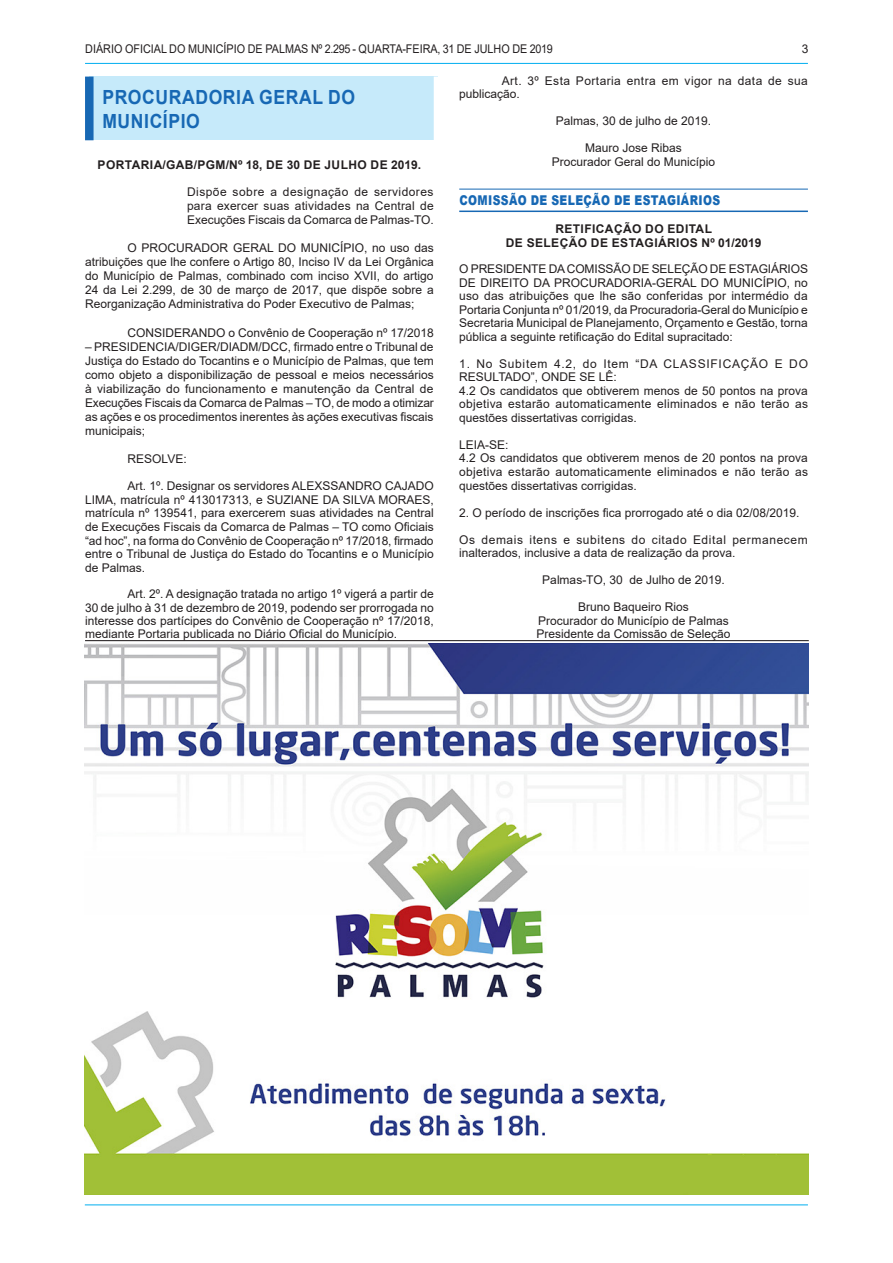
<style>
.page{position:relative;width:893px;height:1263px;background:#fff}
.page>*{position:absolute;margin:0;border:0;box-sizing:border-box;transform-origin:0 0}
.t1{font:700 19.5px/24px "Arial";letter-spacing:.035em;color:#1768b4;scale:.9 1}
.t2{font:900 13.5px "Arial";letter-spacing:.035em;color:#1768b4;scale:.8 1}
.t3{font:12px/13.5px "Arial";color:#231f20;text-align:justify}
.t4{font:12px/13.6px "Arial";letter-spacing:.05em;color:#231f20}
.t5{font:700 12px/13.5px "Arial";letter-spacing:.035em;color:#231f20;text-align:center}
.t6{font:12px "Arial";color:#231f20;scale:.9 1}
.t7{font:12px/13.2px "Arial";letter-spacing:.035em;color:#231f20}
</style>
<div class="page">
<hr style="left:85px;top:1204px;width:723px;height:1px;background:#00aeef">
<hr style="left:85px;top:63px;width:723px;height:1px;background:#00aeef">
<div style="left:89px;top:77px;width:349px;height:63px;background:#c6eafa"></div>
<div style="left:85px;top:77px;width:9px;height:63px;background:#1768b4"></div>
<div style="left:434px;top:77px;width:8px;height:63px;background:#fff"></div>
<hr style="left:459px;top:189px;width:349px;height:1px;background:#1768b4">
<hr style="left:459px;top:211px;width:349px;height:1px;background:#1768b4">
<hr style="left:85px;top:640px;width:724px;height:1px;background:#231f20">
<img style="left:85px;top:644px;width:723px;height:551px">
<p class="t6" style="left:85px;top:40px;width:521px">DIÁRIO OFICIAL DO MUNICÍPIO DE PALMAS Nº 2.295 - QUARTA-FEIRA, 31 DE JULHO DE 2019</p>
<p class="t3" style="left:802px;top:42px;width:8px">3</p>
<h1 class="t1" style="left:102px;top:85px;width:282px">PROCURADORIA GERAL DO<br>MUNICÍPIO</h1>
<p class="t5" style="left:98px;top:158px;width:325px">PORTARIA/GAB/PGM/Nº 18, DE 30 DE JULHO DE 2019.</p>
<p class="t3" style="left:187px;top:185px;width:248px;line-height:14px">Dispõe sobre a designação de servidores para exercer suas atividades na Central de Execuções Fiscais da Comarca de Palmas-TO.</p>
<p class="t3" style="left:85px;top:241px;width:350px;line-height:14.1px;text-indent:43px">O PROCURADOR GERAL DO MUNICÍPIO, no uso das atribuições que lhe confere o Artigo 80, Inciso IV da Lei Orgânica do Município de Palmas, combinado com inciso XVII, do artigo 24 da Lei 2.299, de 30 de março de 2017, que dispõe sobre a Reorganização Administrativa do Poder Executivo de Palmas;</p>
<p class="t3" style="left:128px;top:325px;width:308px">CONSIDERANDO o Convênio de Cooperação nº 17/2018</p>
<p class="t3" style="left:85px;top:339px;width:350px;line-height:14.1px">– PRESIDENCIA/DIGER/DIADM/DCC, firmado entre o Tribunal de Justiça do Estado do Tocantins e o Município de Palmas, que tem como objeto a disponibilização de pessoal e meios necessários à viabilização do funcionamento e manutenção da Central de Execuções Fiscais da Comarca de Palmas – TO, de modo a otimizar as ações e os procedimentos inerentes às ações executivas fiscais municipais;</p>
<p class="t3" style="left:128px;top:451px;width:61px">RESOLVE:</p>
<p class="t3" style="left:85px;top:479px;width:350px;text-indent:43px">Art. 1º. Designar os servidores ALEXSSANDRO CAJADO LIMA, matrícula nº 413017313, e SUZIANE DA SILVA MORAES, matrícula nº 139541, para exercerem suas atividades na Central de Execuções Fiscais da Comarca de Palmas – TO como Oficiais “ad hoc”, na forma do Convênio de Cooperação nº 17/2018, firmado entre o Tribunal de Justiça do Estado do Tocantins e o Município de Palmas.</p>
<p class="t3" style="left:85px;top:587px;width:350px;text-indent:43px">Art. 2º. A designação tratada no artigo 1º vigerá a partir de 30 de julho à 31 de dezembro de 2019, podendo ser prorrogada no interesse dos partícipes do Convênio de Cooperação nº 17/2018, mediante Portaria publicada no Diário Oficial do Município.</p>
<p class="t7" style="left:459px;top:74px;width:350px;text-indent:43px">Art. 3º Esta Portaria entra em vigor na data de sua publicação.</p>
<p class="t3" style="left:556px;top:114px;width:157px">Palmas, 30 de julho de 2019.</p>
<p class="t3" style="left:552px;top:141px;width:165px;text-align:center">Mauro Jose Ribas<br>Procurador Geral do Município</p>
<p class="t2" style="left:459px;top:191px;width:328px">COMISSÃO DE SELEÇÃO DE ESTAGIÁRIOS</p>
<p class="t5" style="left:506px;top:222px;width:257px">RETIFICAÇÃO DO EDITAL<br>DE SELEÇÃO DE ESTAGIÁRIOS Nº 01/2019</p>
<p class="t3" style="left:459px;top:262px;width:350px">O PRESIDENTE DA COMISSÃO DE SELEÇÃO DE ESTAGIÁRIOS DE DIREITO DA PROCURADORIA-GERAL DO MUNICÍPIO, no uso das atribuições que lhe são conferidas por intermédio da Portaria Conjunta nº 01/2019, da Procuradoria-Geral do Município e Secretaria Municipal de Planejamento, Orçamento e Gestão, torna pública a seguinte retificação do Edital supracitado:</p>
<p class="t3" style="left:459px;top:357px;width:350px;text-align:left">1. No Subitem 4.2, do Item “DA CLASSIFICAÇÃO E DO RESULTADO”, ONDE SE LÊ:<br>4.2 Os candidatos que obtiverem menos de 50 pontos na prova objetiva estarão automaticamente eliminados e não terão as questões dissertativas corrigidas.</p>
<p class="t3" style="left:459px;top:438px;width:350px;text-align:left">LEIA-SE:<br>4.2 Os candidatos que obtiverem menos de 20 pontos na prova objetiva estarão automaticamente eliminados e não terão as questões dissertativas corrigidas.</p>
<p class="t3" style="left:459px;top:505px;width:342px">2. O período de inscrições fica prorrogado até o dia 02/08/2019.</p>
<p class="t4" style="left:459px;top:533px;width:350px">Os demais itens e subitens do citado Edital permanecem inalterados, inclusive a data de realização da prova.</p>
<p class="t3" style="left:542px;top:573px;width:184px">Palmas-TO, 30 de Julho de 2019.</p>
<p class="t3" style="left:536px;top:600px;width:196px;text-align:center">Bruno Baqueiro Rios<br>Procurador do Município de Palmas<br>Presidente da Comissão de Seleção</p>
</div>
